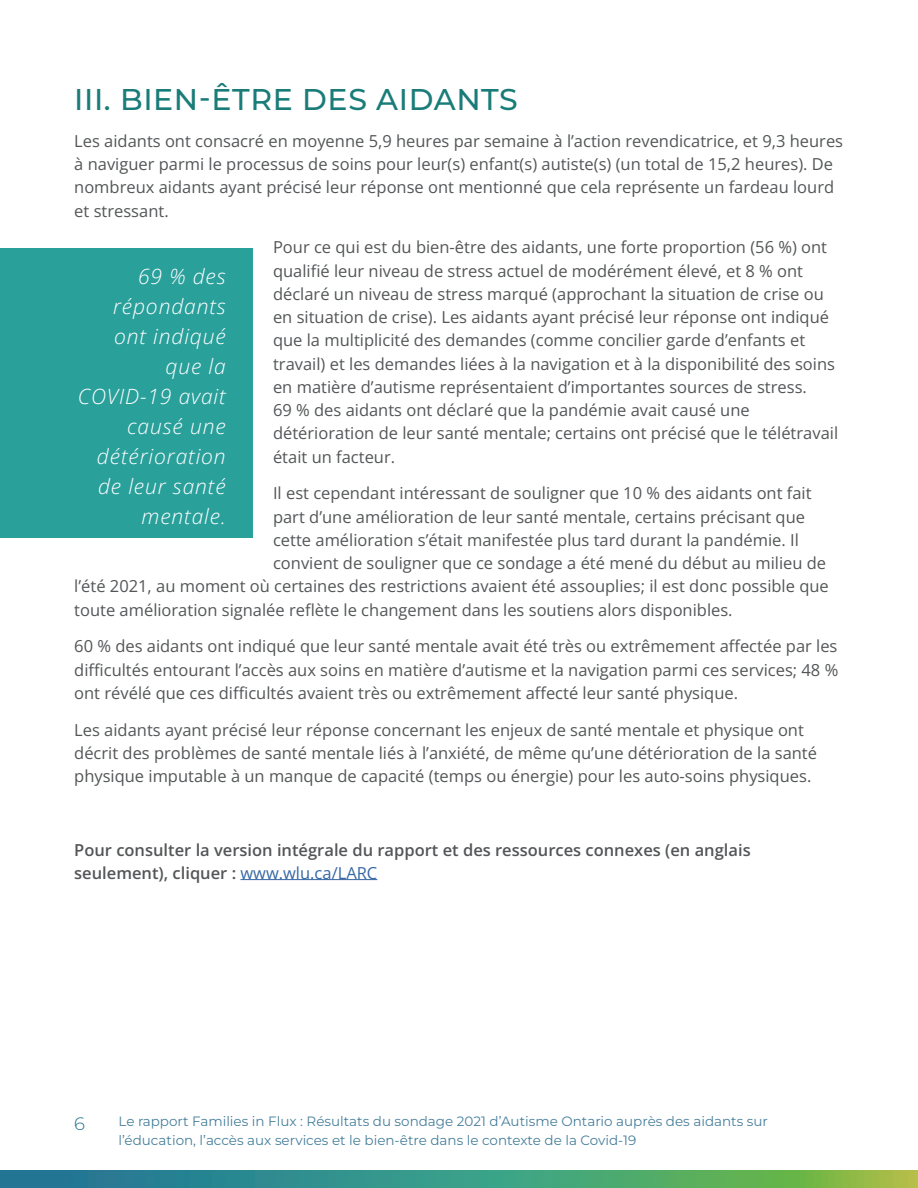
<style>
.page{position:relative;width:918px;height:1188px;background:#fff}
.page>*{position:absolute;margin:0;border:0;box-sizing:border-box;transform-origin:0 0}
._2_Title_Teal{font:100 30px "Montserrat";letter-spacing:.02em;color:#1a7c78}
.SIDEBAR_LEFT_white{font:italic 300 21px/30px "Open Sans";letter-spacing:.04em;color:#fff;text-align:right}
.t1{font:100 18px "Montserrat";color:#227694}
.BODY{font:16.5px/23.2px "Open Sans";color:#545557}
.BODY-2{font:600 16.5px/23.2px "Open Sans";color:#545557}
.t2{font:100 13.5px/19.5px "Montserrat";color:#467f9b}
.s1{font-weight:400;color:#3667a4}
</style>
<div class="page">
<svg style="left:0;top:1170px;width:918px;height:18px;background:#469b79"></svg>
<hr style="left:241px;top:879px;width:136px;height:1px;background:#3667a4">
<div style="left:0;top:248px;width:253px;height:290px;background:#2aa09b"></div>
<p class="_2_Title_Teal" style="left:74px;top:79px;width:445px">III. BIEN-ÊTRE DES AIDANTS</p>
<p class="BODY" style="left:74px;top:129px;width:770px">Les aidants ont consacré en moyenne 5,9 heures par semaine à l’action revendicatrice, et 9,3 heures à naviguer parmi le processus de soins pour leur(s) enfant(s) autiste(s) (un total de 15,2 heures). De nombreux aidants ayant précisé leur réponse ont mentionné que cela représente un fardeau lourd et stressant.</p>
<p class="BODY" style="left:273px;top:235px;width:567px">Pour ce qui est du bien-être des aidants, une forte proportion (56 %) ont qualifié leur niveau de stress actuel de modérément élevé, et 8 % ont déclaré un niveau de stress marqué (approchant la situation de crise ou en situation de crise). Les aidants ayant précisé leur réponse ont indiqué que la multiplicité des demandes (comme concilier garde d’enfants et travail) et les demandes liées à la navigation et à la disponibilité des soins en matière d’autisme représentaient d’importantes sources de stress.<br>69 % des aidants ont déclaré que la pandémie avait causé une détérioration de leur santé mentale; certains ont précisé que le télétravail était un facteur.</p>
<p class="BODY" style="left:273px;top:481px;width:540px">Il est cependant intéressant de souligner que 10 % des aidants ont fait</p>
<p class="BODY" style="left:273px;top:505px;width:534px">part d’une amélioration de leur santé mentale, certains précisant que</p>
<p class="BODY" style="left:273px;top:528px;width:527px">cette amélioration s’était manifestée plus tard durant la pandémie. Il</p>
<p class="BODY" style="left:273px;top:551px;width:555px">convient de souligner que ce sondage a été mené du début au milieu de</p>
<p class="BODY" style="left:74px;top:574px;width:756px">l’été 2021, au moment où certaines des restrictions avaient été assouplies; il est donc possible que</p>
<p class="BODY" style="left:74px;top:598px;width:660px">toute amélioration signalée reflète le changement dans les soutiens alors disponibles.</p>
<p class="BODY" style="left:74px;top:634px;width:766px;text-align:justify">60 % des aidants ont indiqué que leur santé mentale avait été très ou extrêmement affectée par les difficultés entourant l’accès aux soins en matière d’autisme et la navigation parmi ces services; 48 % ont révélé que ces difficultés avaient très ou extrêmement affecté leur santé physique.</p>
<p class="BODY" style="left:74px;top:718px;width:744px">Les aidants ayant précisé leur réponse concernant les enjeux de santé mentale et physique ont décrit des problèmes de santé mentale liés à l’anxiété, de même qu’une détérioration de la santé physique imputable à un manque de capacité (temps ou énergie) pour les auto-soins physiques.</p>
<p class="SIDEBAR_LEFT_white" style="left:78px;top:261px;width:150px">69 % des répondants ont indiqué que la<br>COVID-19 avait causé une détérioration de leur santé mentale.</p>
<p class="BODY-2" style="left:74px;top:838px;width:678px">Pour consulter la version intégrale du rapport et des ressources connexes (en anglais seulement), cliquer : <span class="s1">www.wlu.ca/LARC</span></p>
<p class="t1" style="left:74px;top:1112px;width:12px">6</p>
<p class="t2" style="left:118px;top:1111px;width:651px">Le rapport Families in Flux : Résultats du sondage 2021 d’Autisme Ontario auprès des aidants sur l’éducation, l’accès aux services et le bien-être dans le contexte de la Covid-19</p>
</div>
